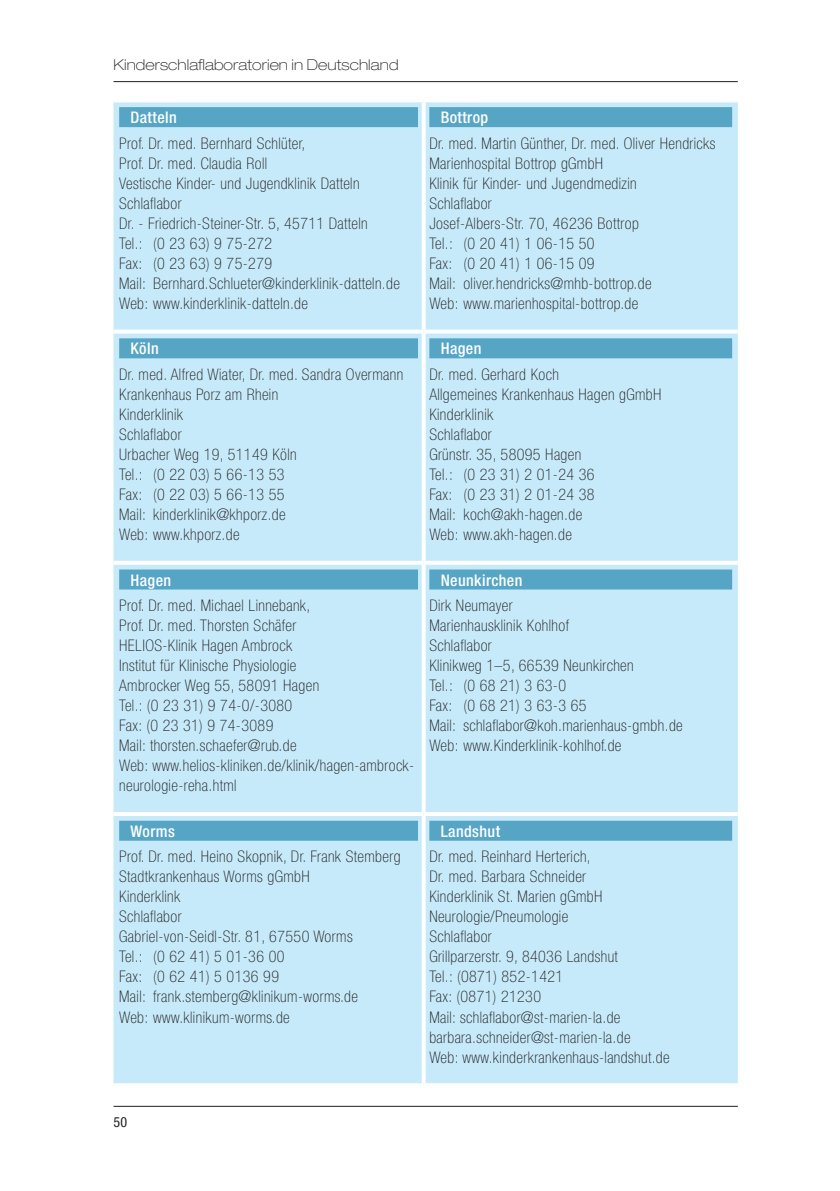
<style>
.page{position:relative;width:840px;height:1191px;background:#fff}
.page>*{position:absolute;margin:0;border:0;box-sizing:border-box;transform-origin:0 0}
.t1{font:100 condensed 16px/20px "Helvetica Neue LT Std";letter-spacing:.025em;color:#231f20}
.t2{font:500 condensed 16px "Helvetica Neue LT Std";letter-spacing:.025em;color:#fff}
.t3{font:100 expanded 15px "Helvetica Neue LT Pro";letter-spacing:.005em;color:#231f20}
.t4{font:condensed 14px "Helvetica Neue LT Std";color:#231f20}
</style>
<div class="page">
<hr style="left:113px;top:1106px;width:624px;height:1px;background:#231f20">
<hr style="left:113px;top:81px;width:624px;height:1px;background:#231f20">
<div style="left:113px;top:102px;width:624px;height:981px;background:#c6eafa"></div>
<svg style="left:421px;top:102px;width:4px;height:227px"></svg>
<svg style="left:421px;top:333px;width:4px;height:228px"></svg>
<svg style="left:421px;top:565px;width:4px;height:247px"></svg>
<svg style="left:421px;top:816px;width:4px;height:267px"></svg>
<svg style="left:113px;top:329px;width:310px;height:4px"></svg>
<svg style="left:423px;top:329px;width:314px;height:4px"></svg>
<hr style="left:113px;top:561px;width:310px;height:4px;background:#fff">
<hr style="left:423px;top:561px;width:314px;height:4px;background:#fff">
<hr style="left:113px;top:812px;width:310px;height:4px;background:#fff">
<hr style="left:423px;top:812px;width:314px;height:4px;background:#fff">
<div style="left:119px;top:107px;width:299px;height:20px;background:#56a5c4"></div>
<div style="left:429px;top:107px;width:302px;height:20px;background:#56a5c4"></div>
<div style="left:119px;top:338px;width:299px;height:20px;background:#56a5c4"></div>
<div style="left:429px;top:338px;width:302px;height:20px;background:#56a5c4"></div>
<div style="left:119px;top:569px;width:299px;height:20px;background:#56a5c4"></div>
<div style="left:429px;top:569px;width:302px;height:20px;background:#56a5c4"></div>
<div style="left:119px;top:820px;width:299px;height:20px;background:#56a5c4"></div>
<div style="left:429px;top:820px;width:302px;height:20px;background:#56a5c4"></div>
<p class="t3" style="left:113px;top:55px;width:286px">Kinderschlaflaboratorien in Deutschland</p>
<p class="t2" style="left:130px;top:108px;width:48px">Datteln</p>
<p class="t1" style="left:119px;top:133px;width:282px">Prof. Dr. med. Bernhard Schlüter,<br>Prof. Dr. med. Claudia Roll<br>Vestische Kinder- und Jugendklinik Datteln Schlaflabor<br>Dr. - Friedrich-Steiner-Str. 5, 45711 Datteln<br>Tel.: (0 23 63) 9 75-272<br>Fax: (0 23 63) 9 75-279<br>Mail: Bernhard.Schlueter@kinderklinik-datteln.de Web: www.kinderklinik-datteln.de</p>
<p class="t2" style="left:130px;top:339px;width:30px">Köln</p>
<p class="t1" style="left:119px;top:364px;width:285px">Dr. med. Alfred Wiater, Dr. med. Sandra Overmann<br>Krankenhaus Porz am Rhein<br>Kinderklinik<br>Schlaflabor<br>Urbacher Weg 19, 51149 Köln<br>Tel.: (0 22 03) 5 66-13 53<br>Fax: (0 22 03) 5 66-13 55<br>Mail: kinderklinik@khporz.de<br>Web: www.khporz.de</p>
<p class="t2" style="left:130px;top:570px;width:42px">Hagen</p>
<p class="t1" style="left:119px;top:595px;width:296px">Prof. Dr. med. Michael Linnebank,<br>Prof. Dr. med. Thorsten Schäfer<br>HELIOS-Klinik Hagen Ambrock<br>Institut für Klinische Physiologie<br>Ambrocker Weg 55, 58091 Hagen<br>Tel.: (0 23 31) 9 74-0/-3080<br>Fax: (0 23 31) 9 74-3089<br>Mail: thorsten.schaefer@rub.de<br>Web: www.helios-kliniken.de/klinik/hagen-ambrock&shy;neurologie-reha.html</p>
<p class="t2" style="left:130px;top:821px;width:46px">Worms</p>
<p class="t1" style="left:119px;top:846px;width:283px">Prof. Dr. med. Heino Skopnik, Dr. Frank Stemberg<br>Stadtkrankenhaus Worms gGmbH<br>Kinderklink<br>Schlaflabor<br>Gabriel-von-Seidl-Str. 81, 67550 Worms<br>Tel.: (0 62 41) 5 01-36 00<br>Fax: (0 62 41) 5 0136 99<br>Mail: frank.stemberg@klinikum-worms.de<br>Web: www.klinikum-worms.de</p>
<p class="t2" style="left:440px;top:108px;width:49px">Bottrop</p>
<p class="t1" style="left:429px;top:133px;width:287px">Dr. med. Martin Günther, Dr. med. Oliver Hendricks Marienhospital Bottrop gGmbH<br>Klinik für Kinder- und Jugendmedizin<br>Schlaflabor<br>Josef-Albers-Str. 70, 46236 Bottrop<br>Tel.: (0 20 41) 1 06-15 50<br>Fax: (0 20 41) 1 06-15 09<br>Mail: oliver.hendricks@mhb-bottrop.de<br>Web: www.marienhospital-bottrop.de</p>
<p class="t2" style="left:440px;top:339px;width:42px">Hagen</p>
<p class="t1" style="left:429px;top:364px;width:233px">Dr. med. Gerhard Koch<br>Allgemeines Krankenhaus Hagen gGmbH<br>Kinderklinik<br>Schlaflabor<br>Grünstr. 35, 58095 Hagen<br>Tel.: (0 23 31) 2 01-24 36<br>Fax: (0 23 31) 2 01-24 38<br>Mail: koch@akh-hagen.de<br>Web: www.akh-hagen.de</p>
<p class="t2" style="left:440px;top:570px;width:83px">Neunkirchen</p>
<p class="t1" style="left:429px;top:595px;width:255px">Dirk Neumayer<br>Marienhausklinik Kohlhof<br>Schlaflabor<br>Klinikweg 1–5, 66539 Neunkirchen<br>Tel.: (0 68 21) 3 63-0<br>Fax: (0 68 21) 3 63-3 65<br>Mail: schlaflabor@koh.marienhaus-gmbh.de<br>Web: www.Kinderklinik-kohlhof.de</p>
<p class="t2" style="left:440px;top:821px;width:61px">Landshut</p>
<p class="t1" style="left:429px;top:846px;width:242px">Dr. med. Reinhard Herterich,<br>Dr. med. Barbara Schneider<br>Kinderklinik St. Marien gGmbH<br>Neurologie/Pneumologie<br>Schlaflabor<br>Grillparzerstr. 9, 84036 Landshut<br>Tel.: (0871) 852-1421<br>Fax: (0871) 21230<br>Mail: schlaflabor@st-marien-la.de barbara.schneider@st-marien-la.de<br>Web: www.kinderkrankenhaus-landshut.de</p>
<p class="t4" style="left:113px;top:1113px;width:15px">50</p>
</div>
